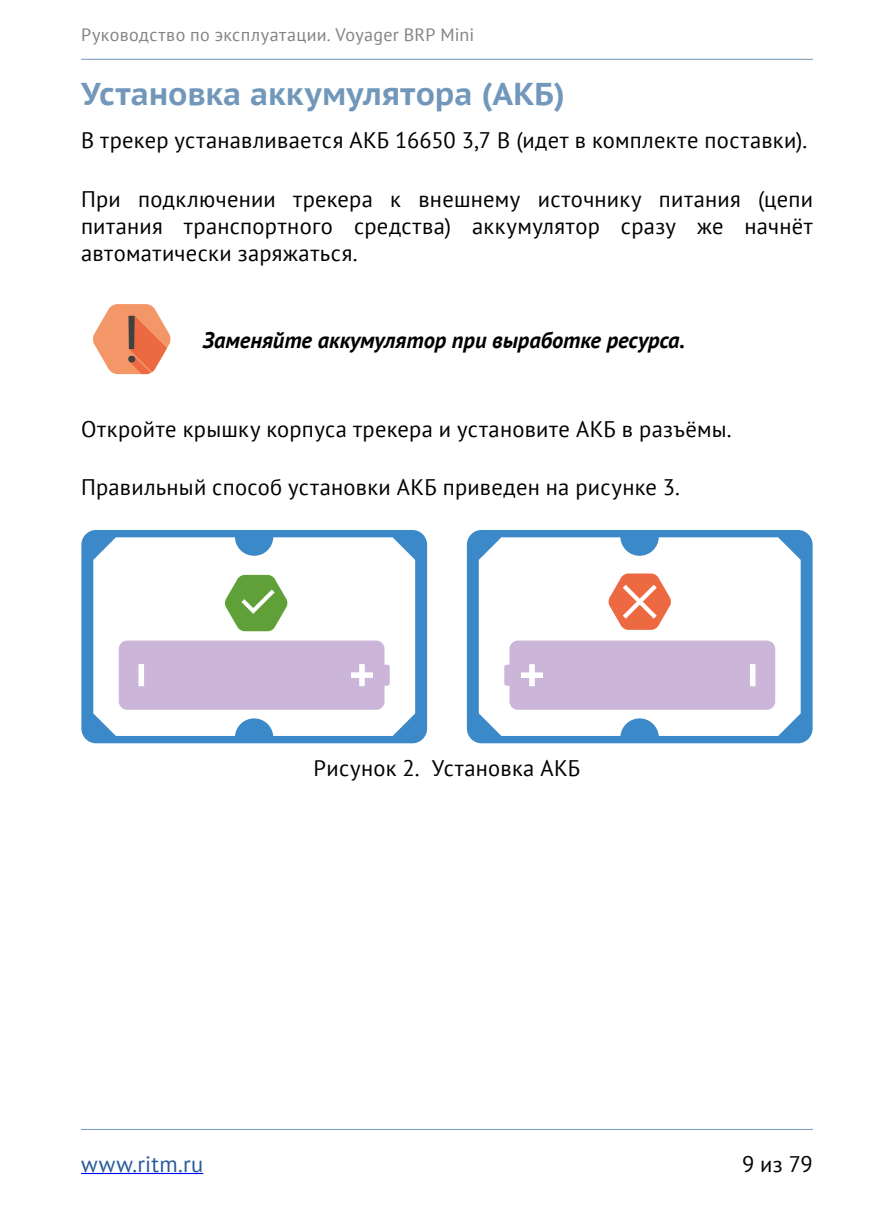
<style>
.page{position:relative;width:894px;height:1231px;background:#fff}
.page>*{position:absolute;margin:0;border:0;box-sizing:border-box;transform-origin:0 0}
.t1{font:65.02px "Roboto";color:#414140}
.t2{font:700 31.5px "PT Sans Caption";color:#7197ba}
.t3{font:22.5px/27px "PT Sans";letter-spacing:.015em;color:#000;text-align:justify}
.t4{font:italic 700 22.5px "PT Sans";color:#000}
.t5{font:22.5px "PT Sans";letter-spacing:.015em;color:#275b9b}
.t6{font:18px "PT Sans";letter-spacing:.02em;color:#838382}
</style>
<div class="page">
<hr style="left:81px;top:1173px;width:122px;height:1px;background:#00f">
<hr style="left:81px;top:1129px;width:731px;height:1px;background:#7197ba">
<hr style="left:81px;top:59px;width:731px;height:1px;background:#7197ba">
<svg style="left:93px;top:304px;width:78px;height:70px"></svg>
<svg style="left:81px;top:530px;width:346px;height:213px"></svg>
<svg style="left:224px;top:575px;width:63px;height:56px"></svg>
<svg style="left:467px;top:530px;width:345px;height:213px"></svg>
<p class="t6" style="left:81px;top:23px;width:394px">Руководство по эксплуатации. Voyager BRP Mini</p>
<h2 class="t2" style="left:81px;top:73px;width:485px">Установка аккумулятора (АКБ)</h2>
<p class="t3" style="left:81px;top:126px;width:727px">В трекер устанавливается АКБ 16650 3,7 В (идет в комплекте поставки).</p>
<p class="t3" style="left:81px;top:185px;width:733px">При подключении трекера к внешнему источнику питания (цепи питания транспортного средства) аккумулятор сразу же начнёт автоматически заряжаться.</p>
<h1 class="t1" style="left:123px;top:293px;width:18px">!</h1>
<p class="t4" style="left:202px;top:326px;width:484px">Заменяйте аккумулятор при выработке ресурса.</p>
<p class="t3" style="left:81px;top:415px;width:652px">Откройте крышку корпуса трекера и установите АКБ в разъёмы.</p>
<p class="t3" style="left:81px;top:473px;width:600px">Правильный способ установки АКБ приведен на рисунке 3.</p>
<p class="t3" style="left:313px;top:754px;width:268px">Рисунок 2. Установка АКБ</p>
<p class="t5" style="left:81px;top:1149px;width:124px">www.ritm.ru</p>
<p class="t3" style="left:741px;top:1150px;width:72px">9 из 79</p>
</div>
